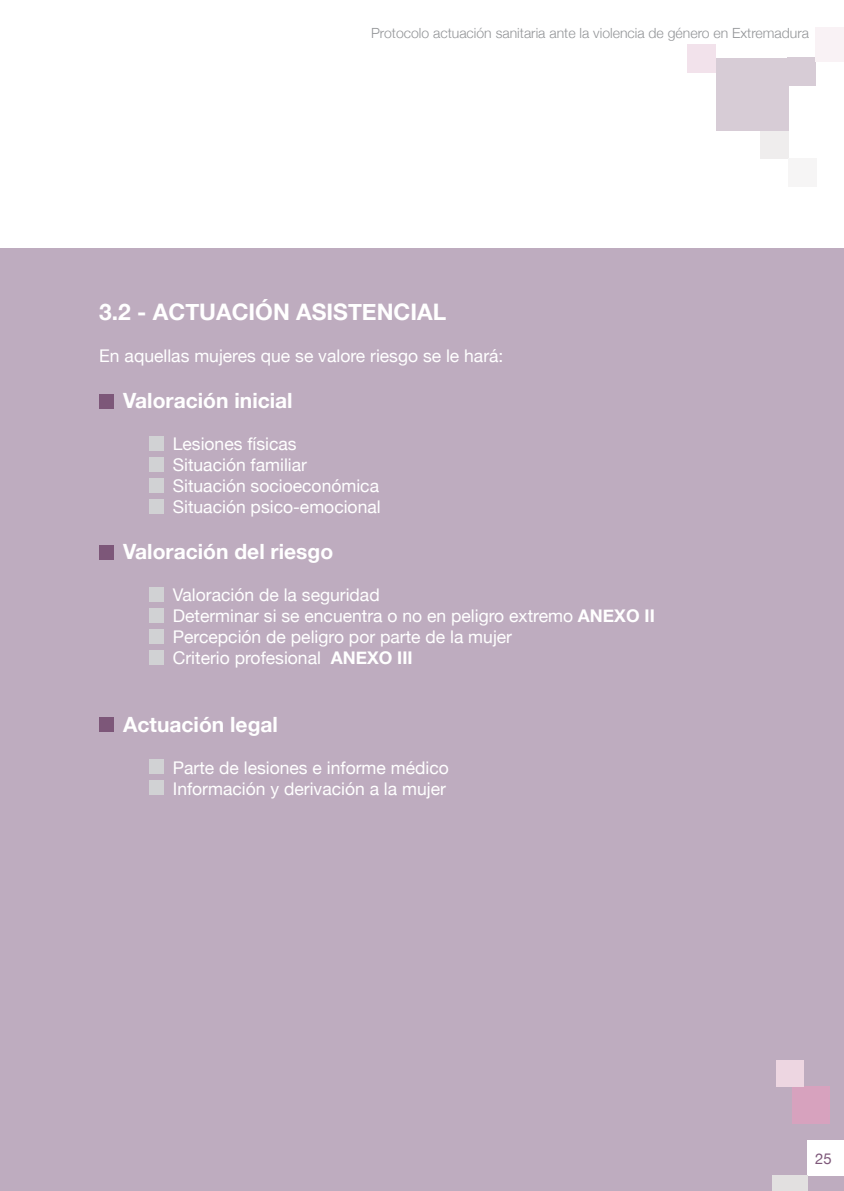
<style>
.page{position:relative;width:844px;height:1191px;background:#fff}
.page>*{position:absolute;margin:0;border:0;box-sizing:border-box;transform-origin:0 0}
.t1{font:700 22.75px "Helvetica Neue";color:#fff}
.t2{font:700 21px "Helvetica Neue";color:#fff}
.t3{font:17.5px "Helvetica Neue";color:#fff}
.t4{font:14.88px "Helvetica Neue";color:#7d5779}
.t5{font:300 14px "Helvetica Neue";color:#939598}
.s1{font-weight:700}
</style>
<div class="page">
<div style="left:0;top:248px;width:843px;height:943px;background:#beacbf"></div>
<div style="left:791px;top:1086px;width:38px;height:38px;background:#d7a2be"></div>
<div style="left:806px;top:1140px;width:37px;height:35px;background:#fff"></div>
<div style="left:776px;top:1059px;width:27px;height:27px;background:#edd6e1"></div>
<div style="left:771px;top:1175px;width:36px;height:16px;background:#e2e0e0"></div>
<div style="left:99px;top:394px;width:14px;height:14px;background:#7d5779"></div>
<div style="left:149px;top:436px;width:14px;height:14px;background:#d1d2d4"></div>
<div style="left:149px;top:457px;width:14px;height:14px;background:#d1d2d4"></div>
<div style="left:149px;top:478px;width:14px;height:14px;background:#d1d2d4"></div>
<div style="left:149px;top:499px;width:14px;height:14px;background:#d1d2d4"></div>
<div style="left:99px;top:545px;width:14px;height:14px;background:#7d5779"></div>
<div style="left:149px;top:587px;width:14px;height:14px;background:#d1d2d4"></div>
<div style="left:149px;top:608px;width:14px;height:14px;background:#d1d2d4"></div>
<div style="left:149px;top:629px;width:14px;height:14px;background:#d1d2d4"></div>
<div style="left:149px;top:650px;width:14px;height:14px;background:#d1d2d4"></div>
<div style="left:99px;top:717px;width:14px;height:14px;background:#7d5779"></div>
<div style="left:149px;top:759px;width:14px;height:14px;background:#d1d2d4"></div>
<div style="left:149px;top:780px;width:14px;height:14px;background:#d1d2d4"></div>
<p class="t5" style="left:371px;top:25px;width:439px">Protocolo actuación sanitaria ante la violencia de género en Extremadura</p>
<p class="t1" style="left:99px;top:298px;width:348px">3.2 - ACTUACIÓN ASISTENCIAL</p>
<p class="t3" style="left:99px;top:345px;width:405px">En aquellas mujeres que se valore riesgo se le hará:</p>
<p class="t2" style="left:123px;top:388px;width:171px">Valoración inicial</p>
<p class="t3" style="left:173px;top:433px;width:125px">Lesiones físicas</p>
<p class="t3" style="left:173px;top:454px;width:136px">Situación familiar</p>
<p class="t3" style="left:173px;top:475px;width:208px">Situación socioeconómica</p>
<p class="t3" style="left:173px;top:496px;width:209px">Situación psico-emocional</p>
<p class="t2" style="left:123px;top:539px;width:211px">Valoración del riesgo</p>
<p class="t3" style="left:173px;top:585px;width:208px">Valoración de la seguridad</p>
<p class="t3" style="left:173px;top:606px;width:483px">Determinar si se encuentra o no en peligro extremo <span class="s1">ANEXO II</span></p>
<p class="t3" style="left:173px;top:627px;width:341px">Percepción de peligro por parte de la mujer</p>
<p class="t3" style="left:173px;top:648px;width:241px">Criterio profesional <span class="s1">ANEXO III</span></p>
<p class="t2" style="left:123px;top:711px;width:156px">Actuación legal</p>
<p class="t3" style="left:173px;top:757px;width:277px">Parte de lesiones e informe médico</p>
<p class="t3" style="left:173px;top:778px;width:274px">Información y derivación a la mujer</p>
<p class="t4" style="left:815px;top:1150px;width:18px">25</p>
</div>
